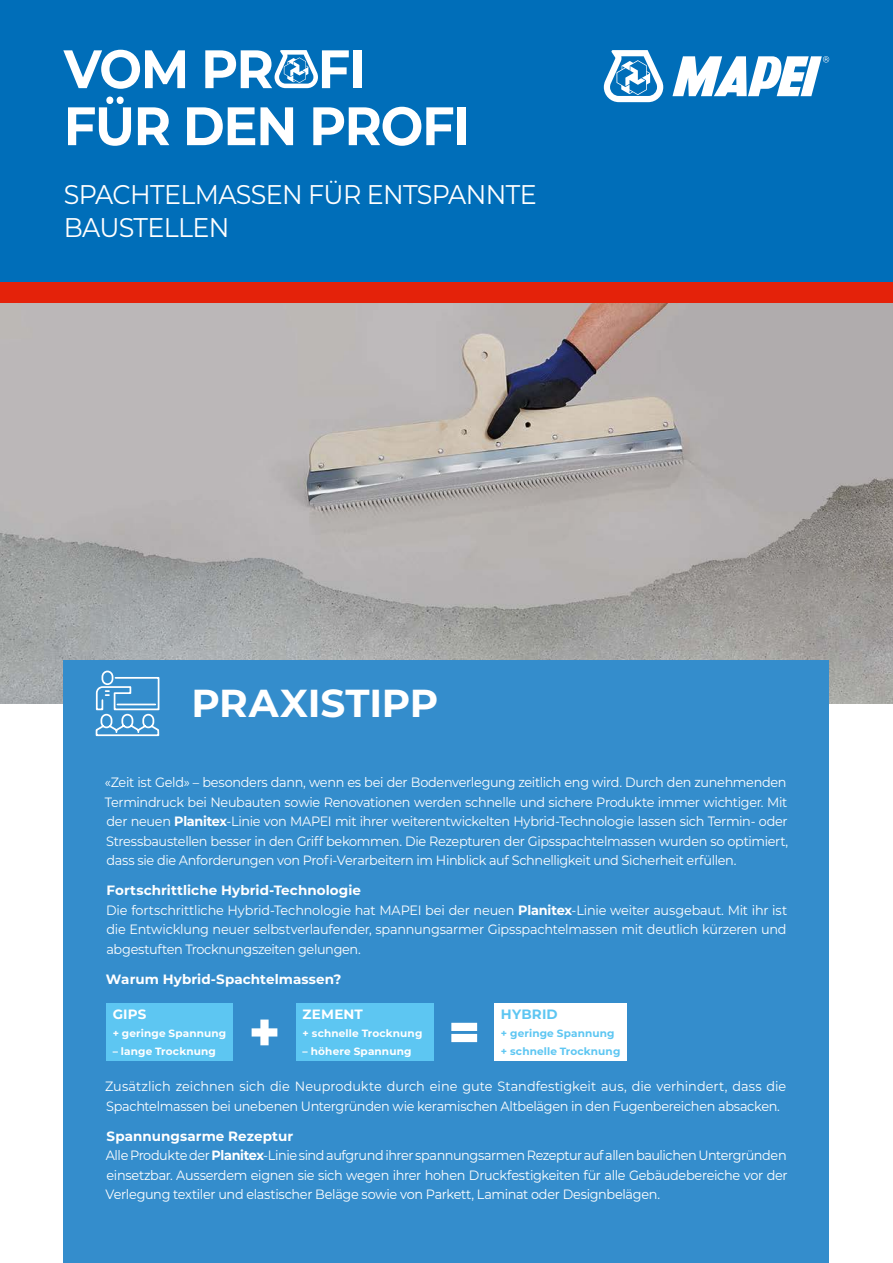
<style>
.page{position:relative;width:893px;height:1263px;background:#fff}
.page>*{position:absolute;margin:0;border:0;box-sizing:border-box;transform-origin:0 0}
.t1{font:700 54px/57px "Montserrat";letter-spacing:-.025em;color:#fff;scale:.94 1}
.t2{font:700 39px "Montserrat";letter-spacing:-.005em;color:#fff}
.t3{font:27px/33px "Montserrat";letter-spacing:-.025em;color:#fff;scale:.94 1}
.t4{font:13.5px/19.5px "Montserrat";letter-spacing:-.025em;color:#fff;scale:.95 1}
.t5{font:700 13.5px "Montserrat";letter-spacing:.01em;color:#fff}
.t6{font:700 13.5px "Montserrat";letter-spacing:.015em;color:#5dc6f2}
.t7{font:700 10.5px "Montserrat";letter-spacing:.015em;color:#fff}
.t8{font:700 10.5px/17.7px "Montserrat";letter-spacing:.015em;color:#5dc6f2}
.s1{font-weight:700}
</style>
<div class="page">
<img style="left:0;top:303px;width:893px;height:400px">
<div style="left:0;top:0;width:893px;height:282px;background:#006eb9"></div>
<div style="left:0;top:282px;width:893px;height:21px;background:#e4220a"></div>
<svg style="left:275px;top:50px;width:43px;height:38px"></svg>
<svg style="left:604px;top:50px;width:59px;height:52px"></svg>
<svg style="left:672px;top:56px;width:157px;height:40px"></svg>
<div style="left:64px;top:746px;width:765px;height:517px;background:#348dcc"></div>
<svg style="left:252px;top:1019px;width:25px;height:26px"></svg>
<svg style="left:451px;top:1023px;width:26px;height:19px"></svg>
<div style="left:106px;top:1003px;width:127px;height:58px;background:#5dc6f2"></div>
<div style="left:296px;top:1003px;width:138px;height:58px;background:#5dc6f2"></div>
<div style="left:495px;top:1003px;width:132px;height:58px;background:#fff"></div>
<div style="left:64px;top:661px;width:765px;height:85px;background:#348dcc"></div>
<svg style="left:95px;top:670px;width:65px;height:67px"></svg>
<h1 class="t1" style="left:64px;top:38px;width:434px">VOM PR FI<br>FÜR DEN PROFI</h1>
<h3 class="t3" style="left:64px;top:177px;width:505px">SPACHTELMASSEN FÜR ENTSPANNTE<br>BAUSTELLEN</h3>
<h2 class="t2" style="left:191px;top:675px;width:249px">PRAXISTIPP</h2>
<p class="t4" style="left:105px;top:772px;width:721px">«Zeit ist Geld» – besonders dann, wenn es bei der Bodenverlegung zeitlich eng wird. Durch den zunehmenden Termindruck bei Neubauten sowie Renovationen werden schnelle und sichere Produkte immer wichtiger. Mit der neuen <span class="s1">Planitex</span>-Linie von MAPEI mit ihrer weiterentwickelten Hybrid-Technologie lassen sich Termin- oder Stressbaustellen besser in den Griff bekommen. Die Rezepturen der Gipsspachtelmassen wurden so optimiert, dass sie die Anforderungen von Profi-Verarbeitern im Hinblick auf Schnelligkeit und Sicherheit erfüllen.</p>
<p class="t4" style="left:106px;top:880px;width:718px"><span class="s1">Fortschrittliche Hybrid-Technologie<br></span>Die fortschrittliche Hybrid-Technologie hat MAPEI bei der neuen <span class="s1">Planitex</span>-Linie weiter ausgebaut. Mit ihr ist die Entwicklung neuer selbstverlaufender, spannungsarmer Gipsspachtelmassen mit deutlich kürzeren und abgestuften Trocknungszeiten gelungen.</p>
<p class="t5" style="left:106px;top:969px;width:237px">Warum Hybrid-Spachtelmassen?</p>
<p class="t5" style="left:113px;top:1005px;width:35px">GIPS</p>
<p class="t7" style="left:113px;top:1026px;width:115px">+ geringe Spannung</p>
<p class="t7" style="left:113px;top:1044px;width:105px">– lange Trocknung</p>
<p class="t5" style="left:303px;top:1005px;width:62px">ZEMENT</p>
<p class="t7" style="left:303px;top:1026px;width:121px">+ schnelle Trocknung</p>
<p class="t7" style="left:303px;top:1044px;width:110px">– höhere Spannung</p>
<p class="t6" style="left:501px;top:1005px;width:58px">HYBRID</p>
<p class="t8" style="left:501px;top:1024px;width:121px">+ geringe Spannung + schnelle Trocknung</p>
<p class="t4" style="left:105px;top:1076px;width:719px">Zusätzlich zeichnen sich die Neuprodukte durch eine gute Standfestigkeit aus, die verhindert, dass die<br>Spachtelmassen bei unebenen Untergründen wie keramischen Altbelägen in den Fugenbereichen absacken.</p>
<p class="t4" style="left:106px;top:1126px;width:719px"><span class="s1">Spannungsarme Rezeptur<br></span>Alle Produkte der <span class="s1">Planitex</span>-Linie sind aufgrund ihrer spannungsarmen Rezeptur auf allen baulichen Untergründen einsetzbar. Ausserdem eignen sie sich wegen ihrer hohen Druckfestigkeiten für alle Gebäudebereiche vor der Verlegung textiler und elastischer Beläge sowie von Parkett, Laminat oder Designbelägen.</p>
</div>
